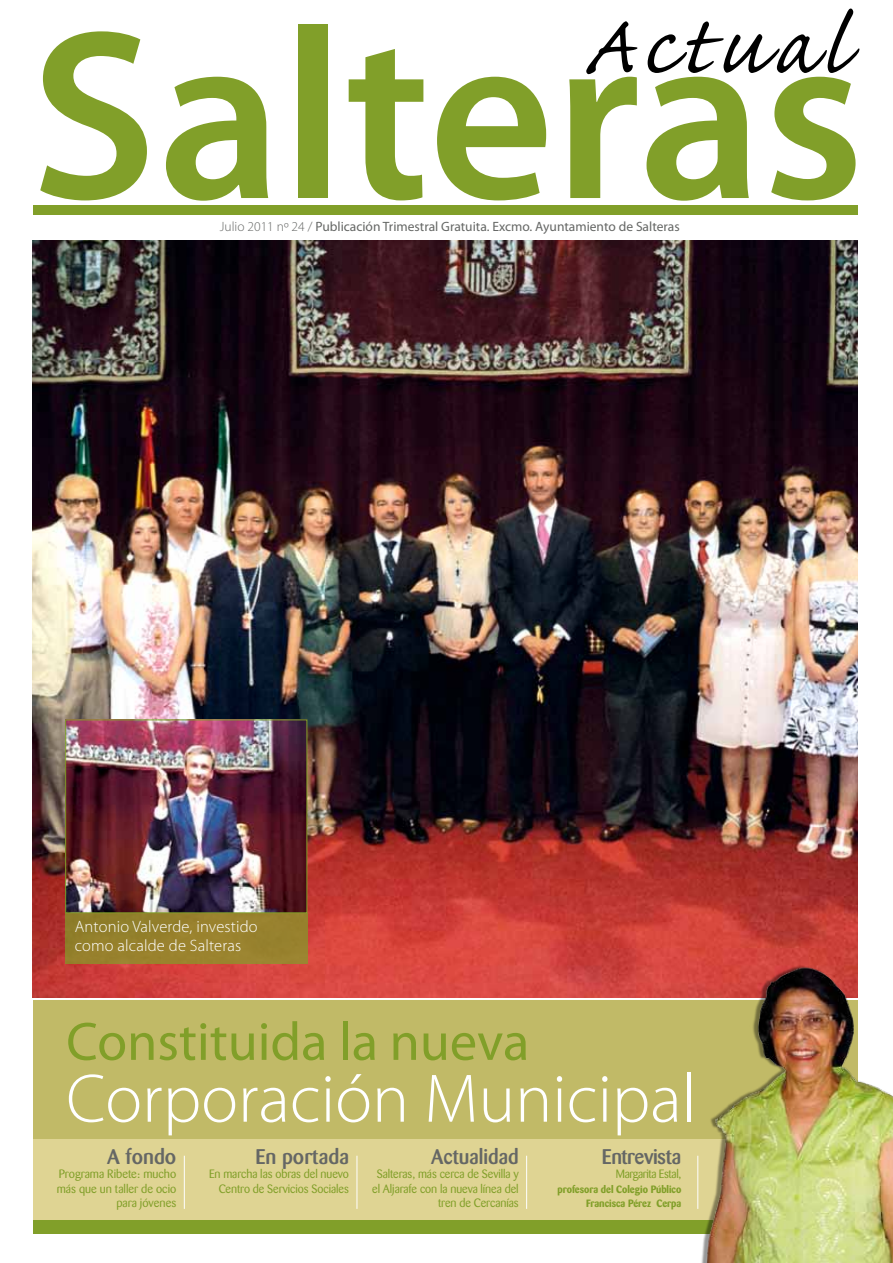
<style>
.page{position:relative;width:893px;height:1263px;background:#fff}
.page>*{position:absolute;margin:0;border:0;box-sizing:border-box;transform-origin:0 0}
.t1{font:600 243.6px "Myriad Pro";color:#819f29}
.t2{font:106.8px "Caflisch Script Pro";letter-spacing:.07em;color:#000}
.t3{font:300 69.15px "Myriad Pro";color:#fff}
.t4{font:54.45px "Myriad Pro";color:#819f29}
.t5{font:500 21px "Barmeno";color:#656765}
.t6{font:500 21px "Barmeno";letter-spacing:-.02em;color:#656765}
.t7{font:300 16.5px/19.5px "Myriad Pro";letter-spacing:.01em;color:#fff}
.t8{font:13.5px "Myriad Pro";color:#656765}
.t9{font:12px/14.2px "Barmeno";letter-spacing:-.005em;color:#819f29;text-align:right}
.t10{font:12px "Barmeno";letter-spacing:-.03em;color:#819f29}
.t11{font:700 10.5px/14.2px "Barmeno";letter-spacing:-.005em;color:#819f29;text-align:right}
.s1{font-weight:300}
</style>
<div class="page">
<div style="left:33px;top:205px;width:825px;height:10px;background:#819f29"></div>
<div style="left:33px;top:1000px;width:825px;height:147px;background:#c1ba67"></div>
<div style="left:33px;top:1140px;width:825px;height:89px;background:#dfd493"></div>
<div style="left:33px;top:1220px;width:825px;height:13px;background:#819f29"></div>
<hr style="left:526px;top:1156px;width:1px;height:53px;background:#fff">
<hr style="left:357px;top:1156px;width:1px;height:53px;background:#fff">
<hr style="left:184px;top:1156px;width:1px;height:53px;background:#fff">
<img style="left:33px;top:241px;width:825px;height:757px">
<img style="left:666px;top:954px;width:227px;height:309px">
<img style="left:67px;top:721px;width:238px;height:190px">
<div style="left:65px;top:719px;width:242px;height:194px;border:1px solid #819f29"></div>
<div style="left:65px;top:913px;width:242px;height:51px;background:#98822d"></div>
<h2 class="t2" style="left:583px;top:-9px;width:265px">Actual</h2>
<h1 class="t1" style="left:30px;top:-19px;width:835px">Salteras</h1>
<p class="t8" style="left:220px;top:219px;width:461px"><span class="s1">Julio 2011 nº 24 /</span> Publicación Trimestral Gratuita. Excmo. Ayuntamiento de Salteras</p>
<h3 class="t7" style="left:75px;top:917px;width:184px">Antonio Valverde, investido como alcalde de Salteras</h3>
<h3 class="t4" style="left:66px;top:1012px;width:464px">Constituida la nueva</h3>
<h3 class="t3" style="left:66px;top:1061px;width:632px">Corporación Municipal</h3>
<h3 class="t5" style="left:107px;top:1144px;width:71px">A fondo</h3>
<p class="t9" style="left:57px;top:1167px;width:121px">Programa Ribete: mucho más que un taller de ocio para jóvenes</p>
<h3 class="t5" style="left:255px;top:1144px;width:95px">En portada</h3>
<p class="t9" style="left:209px;top:1167px;width:141px">En marcha las obras del nuevo<br>Centro de Servicios Sociales</p>
<h3 class="t5" style="left:431px;top:1144px;width:89px">Actualidad</h3>
<p class="t9" style="left:372px;top:1167px;width:148px">Salteras, más cerca de Sevilla y el Aljarafe con la nueva línea del tren de Cercanías</p>
<h3 class="t6" style="left:602px;top:1144px;width:81px">Entrevista</h3>
<p class="t10" style="left:616px;top:1167px;width:67px">Margarita Estal,</p>
<p class="t11" style="left:558px;top:1182px;width:125px">profesora del Colegio Público<br>Francisca Pérez Cerpa</p>
</div>
